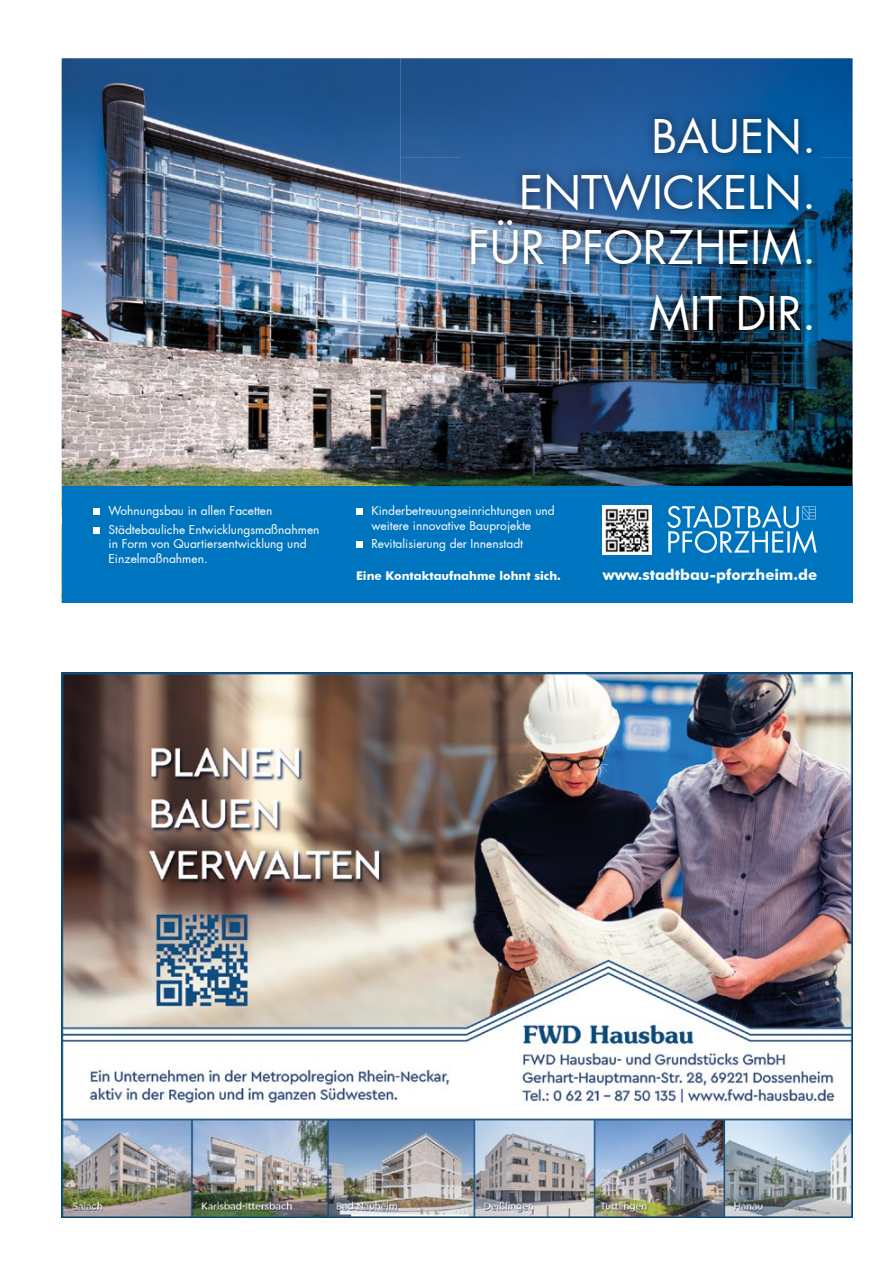
<style>
.page{position:relative;width:893px;height:1263px;background:#fff}
.page>*{position:absolute;margin:0;border:0;box-sizing:border-box;transform-origin:0 0}
.t1{font:45.3px/55.5px "Futura";color:#fff;text-align:right}
.t2{font:700 15px "Futura BT";color:#fff}
.t3{font:12px/14.4px "Futura";color:#fff}
.t4{font:700 12px "Futura BT";color:#fff}
</style>
<div class="page">
<img style="left:62px;top:58px;width:339px;height:428px">
<img style="left:401px;top:58px;width:452px;height:99px">
<img style="left:401px;top:157px;width:100px;height:329px">
<img style="left:803px;top:157px;width:50px;height:329px">
<img style="left:501px;top:340px;width:302px;height:146px">
<div style="left:62px;top:486px;width:791px;height:117px;background:#0075bf"></div>
<svg style="left:667px;top:505px;width:150px;height:48px"></svg>
<svg style="left:94px;top:509px;width:6px;height:6px"></svg>
<div style="left:94px;top:527px;width:6px;height:7px;background:#fff"></div>
<div style="left:602px;top:505px;width:49px;height:50px;background:#fff"></div>
<img style="left:605px;top:508px;width:44px;height:45px">
<div style="left:356px;top:509px;width:7px;height:6px;background:#fff"></div>
<div style="left:356px;top:542px;width:7px;height:6px;background:#fff"></div>
<img style="left:462px;top:109px;width:359px;height:231px">
<img style="left:62px;top:673px;width:791px;height:544px">
<h1 class="t1" style="left:468px;top:109px;width:349px">BAUEN.<br>ENTWICKELN.<br>FÜR PFORZHEIM.</h1>
<h1 class="t1" style="left:649px;top:286px;width:168px">MIT DIR.</h1>
<p class="t3" style="left:109px;top:501px;width:213px;line-height:18.6px">Wohnungsbau in allen Facetten<br>Städtebauliche Entwicklungsmaßnahmen</p>
<p class="t3" style="left:109px;top:537px;width:200px">in Form von Quartiersentwicklung und<br>Einzelmaßnahmen.</p>
<p class="t3" style="left:371px;top:504px;width:185px">Kinderbetreuungseinrichtungen und weitere innovative Bauprojekte</p>
<p class="t3" style="left:371px;top:537px;width:153px">Revitalisierung der Innenstadt</p>
<p class="t4" style="left:356px;top:569px;width:206px">Eine Kontaktaufnahme lohnt sich.</p>
<p class="t2" style="left:603px;top:566px;width:216px">www.stadtbau-pforzheim.de</p>
</div>
